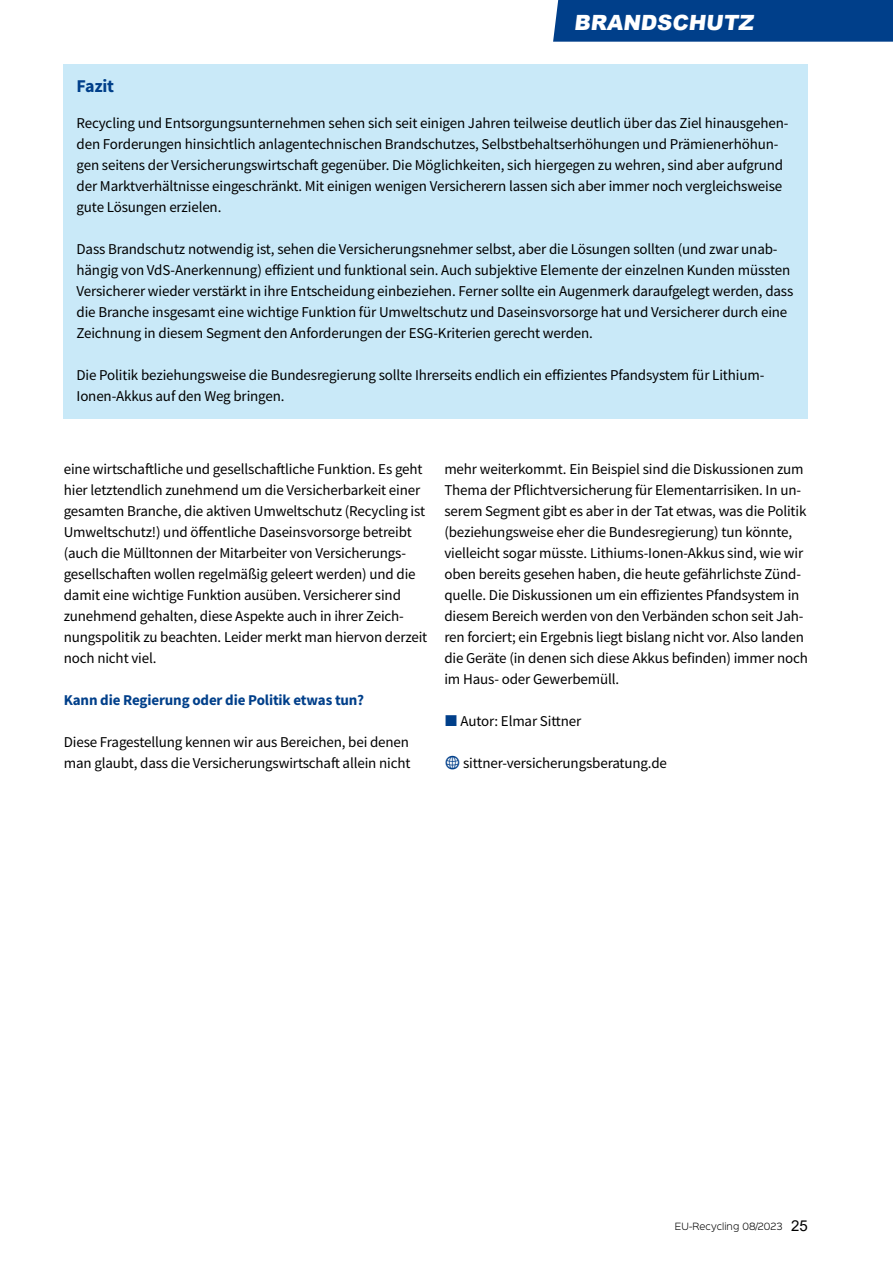
<style>
.page{position:relative;width:893px;height:1263px;background:#fff}
.page>*{position:absolute;margin:0;border:0;box-sizing:border-box;transform-origin:0 0}
.t1{font:900 21px "Arial";color:#fff}
.t2{font:700 18px "Source Sans Pro";color:#003f8a}
.t3{font:15px/21px "Source Sans Pro";letter-spacing:-.01em;color:#000}
.t4{font:700 15px "Source Sans Pro";letter-spacing:-.01em;color:#003f8a}
.t5{font:300 9px "Sinkin Sans 300";letter-spacing:.01em;color:#000}
.s1{font-family:"Modern Pictograms";font-size:21px;color:#003f8a}
.s2{font-family:"Arial";font-weight:400;font-size:15px}
</style>
<div class="page">
<div style="left:553px;top:0;width:340px;height:42px;background:#003f8a"></div>
<div style="left:64px;top:64px;width:744px;height:354px;background:#c9e9f8"></div>
<h1 class="t1" style="left:574px;top:8px;width:185px">BRANDSCHUTZ</h1>
<p class="t2" style="left:77px;top:73px;width:39px">Fazit</p>
<p class="t3" style="left:77px;top:112px;width:713px">Recycling und Entsorgungsunternehmen sehen sich seit einigen Jahren teilweise deutlich über das Ziel hinausgehen&shy;den Forderungen hinsichtlich anlagentechnischen Brandschutzes, Selbstbehaltserhöhungen und Prämienerhöhun&shy;gen seitens der Versicherungswirtschaft gegenüber. Die Möglichkeiten, sich hiergegen zu wehren, sind aber aufgrund der Marktverhältnisse eingeschränkt. Mit einigen wenigen Versicherern lassen sich aber immer noch vergleichsweise gute Lösungen erzielen.</p>
<p class="t3" style="left:77px;top:238px;width:718px">Dass Brandschutz notwendig ist, sehen die Versicherungsnehmer selbst, aber die Lösungen sollten (und zwar unab&shy;hängig von VdS-Anerkennung) effizient und funktional sein. Auch subjektive Elemente der einzelnen Kunden müssten Versicherer wieder verstärkt in ihre Entscheidung einbeziehen. Ferner sollte ein Augenmerk daraufgelegt werden, dass die Branche insgesamt eine wichtige Funktion für Umweltschutz und Daseinsvorsorge hat und Versicherer durch eine Zeichnung in diesem Segment den Anforderungen der ESG-Kriterien gerecht werden.</p>
<p class="t3" style="left:77px;top:364px;width:689px">Die Politik beziehungsweise die Bundesregierung sollte Ihrerseits endlich ein effizientes Pfandsystem für Lithium-<br>Ionen-Akkus auf den Weg bringen.</p>
<p class="t3" style="left:64px;top:458px;width:365px">eine wirtschaftliche und gesellschaftliche Funktion. Es geht hier letztendlich zunehmend um die Versicherbarkeit einer gesamten Branche, die aktiven Umweltschutz (Recycling ist Umweltschutz!) und öffentliche Daseinsvorsorge betreibt (auch die Mülltonnen der Mitarbeiter von Versicherungs&shy;gesellschaften wollen regelmäßig geleert werden) und die damit eine wichtige Funktion ausüben. Versicherer sind zunehmend gehalten, diese Aspekte auch in ihrer Zeich&shy;nungspolitik zu beachten. Leider merkt man hiervon derzeit noch nicht viel.</p>
<p class="t4" style="left:64px;top:689px;width:302px">Kann die Regierung oder die Politik etwas tun?</p>
<p class="t3" style="left:64px;top:731px;width:348px">Diese Fragestellung kennen wir aus Bereichen, bei denen man glaubt, dass die Versicherungswirtschaft allein nicht</p>
<p class="t3" style="left:444px;top:458px;width:365px">mehr weiterkommt. Ein Beispiel sind die Diskussionen zum Thema der Pflichtversicherung für Elementarrisiken. In un&shy;serem Segment gibt es aber in der Tat etwas, was die Politik (beziehungsweise eher die Bundesregierung) tun könnte, vielleicht sogar müsste. Lithiums-Ionen-Akkus sind, wie wir oben bereits gesehen haben, die heute gefährlichste Zünd&shy;quelle. Die Diskussionen um ein effizientes Pfandsystem in diesem Bereich werden von den Verbänden schon seit Jah&shy;ren forciert; ein Ergebnis liegt bislang nicht vor. Also landen die Geräte (in denen sich diese Akkus befinden) immer noch im Haus- oder Gewerbemüll.</p>
<p class="t3" style="left:460px;top:710px;width:123px">Autor: Elmar Sittner</p>
<p class="t3" style="left:444px;top:752px;width:224px"><span class="s1">w</span> sittner-versicherungsberatung.de</p>
<p class="t5" style="left:675px;top:1219px;width:135px">EU-Recycling 08/2023 <span class="s2">25</span></p>
</div>
